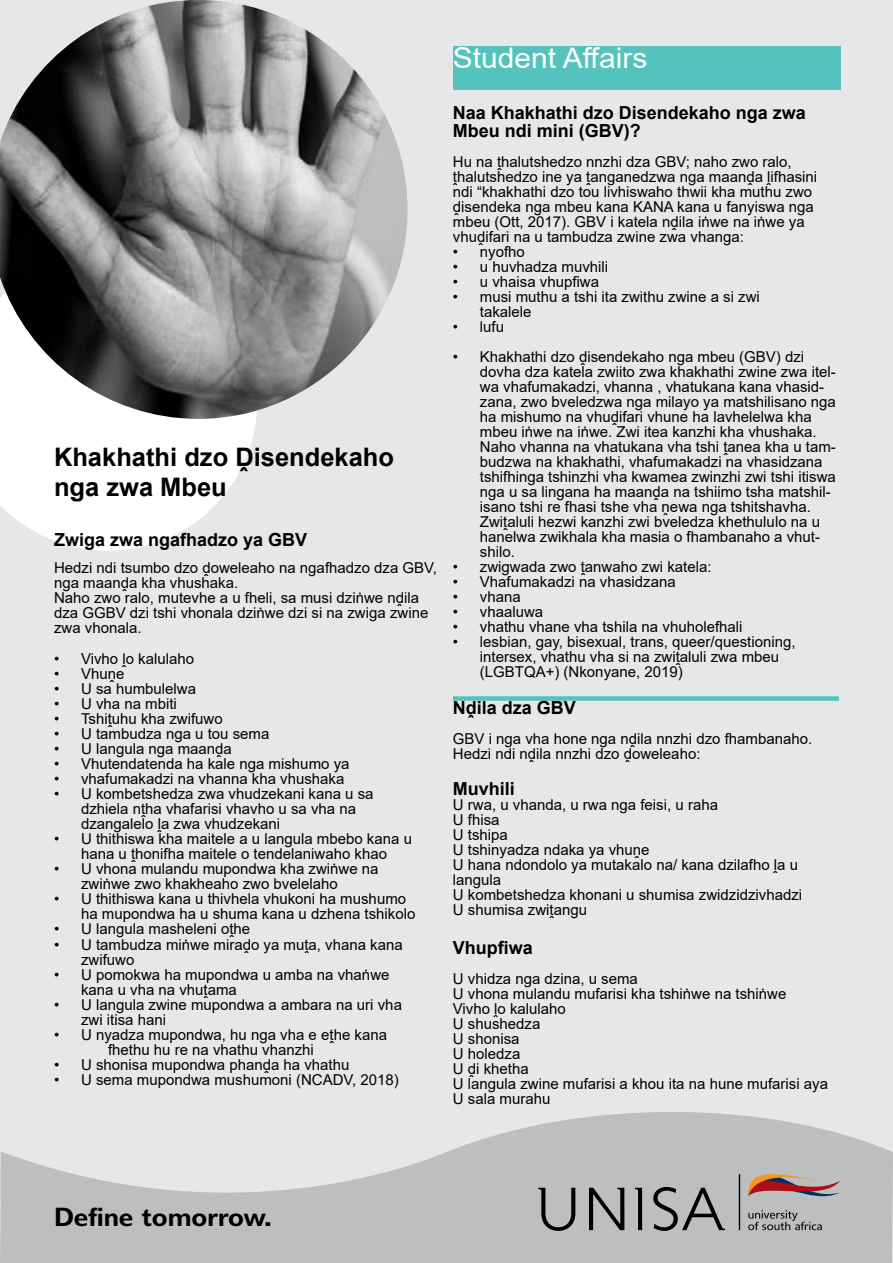
<style>
.page{position:relative;width:893px;height:1263px;background:#fff}
.page>*{position:absolute;margin:0;border:0;box-sizing:border-box;transform-origin:0 0}
.t1{font:28.5px "Arial";color:#fff;scale:1.05 1}
.t2{font:700 25.5px/30.6px "Arial";color:#000}
.t3{font:600 25.5px "Delargo DT";color:#000}
.t4{font:700 18px/18px "Arial";color:#000}
.t5{font:15px/15px "Arial";color:#000}
</style>
<div class="page">
<div style="left:0;top:0;width:893px;height:1195px;background:#e6e7e8"></div>
<svg style="left:0;top:1112px;width:893px;height:151px;fill:#bcbec0"></svg>
<svg style="left:538px;top:1188px;width:37px;height:43px;background:#8d8e90"></svg>
<svg style="left:589px;top:1188px;width:35px;height:42px"></svg>
<svg style="left:635px;top:1188px;width:7px;height:42px"></svg>
<svg style="left:653px;top:1187px;width:72px;height:44px;background:#8f9092"></svg>
<svg style="left:748px;top:1150px;width:92px;height:80px;background:#b0a5a4"></svg>
<hr style="left:739px;top:1174px;width:1px;height:56px;background:#000">
<svg style="left:0;top:419px;width:256px;height:132px;fill:#fff"></svg>
<img style="left:55px;top:0;width:353px;height:419px">
<svg style="left:0;top:56px;width:231px;height:363px;background:#747474"></svg>
<svg style="left:99px;top:71px;width:4px;height:5px"></svg>
<div style="left:453px;top:46px;width:387px;height:44px;background:#54c3bd"></div>
<div style="left:453px;top:696px;width:386px;height:5px;background:#54c3bc"></div>
<h2 class="t2" style="left:54px;top:442px;width:342px">Khakhathi dzo Ḓisendekaho nga zwa Mbeu</h2>
<p class="t4" style="left:54px;top:531px;width:255px">Zwiga zwa ngafhadzo ya GBV</p>
<p class="t5" style="left:54px;top:560px;width:385px">Hedzi ndi tsumbo dzo ḓoweleaho na ngafhadzo dza GBV, nga maanḓa kha vhushaka.<br>Naho zwo ralo, mutevhe a u fheli, sa musi dziṅwe nḓila dza GGBV dzi tshi vhonala dziṅwe dzi si na zwiga zwine zwa vhonala.</p>
<p class="t5" style="left:54px;top:652px;width:142px">• Vivho ḽo kalulaho</p>
<p class="t5" style="left:54px;top:667px;width:72px">• Vhuṋe</p>
<p class="t5" style="left:54px;top:682px;width:144px">• U sa humbulelwa</p>
<p class="t5" style="left:54px;top:697px;width:124px">• U vha na mbiti</p>
<p class="t5" style="left:54px;top:712px;width:170px">• Tshiṱuhu kha zwifuwo</p>
<p class="t5" style="left:54px;top:727px;width:217px">• U tambudza nga u tou sema</p>
<p class="t5" style="left:54px;top:742px;width:179px">• U langula nga maanḓa</p>
<p class="t5" style="left:54px;top:757px;width:297px">• Vhutendatenda ha kale nga mishumo ya</p>
<p class="t5" style="left:54px;top:772px;width:292px">• vhafumakadzi na vhanna kha vhushaka</p>
<p class="t5" style="left:81px;top:787px;width:294px;text-indent:-27px">• U kombetshedza zwa vhudzekani kana u sa dzhiela nṱha vhafarisi vhavho u sa vha na dzangalelo ḽa zwa vhudzekani</p>
<p class="t5" style="left:54px;top:832px;width:359px;text-align:center">• U thithiswa kha maitele a u langula mbebo kana u hana u ṱhonifha maitele o tendelaniwaho khao</p>
<p class="t5" style="left:81px;top:862px;width:299px;text-indent:-27px">• U vhona mulandu mupondwa kha zwiṅwe na zwiṅwe zwo khakheaho zwo bvelelaho</p>
<p class="t5" style="left:81px;top:892px;width:336px;text-indent:-27px">• U thithiswa kana u thivhela vhukoni ha mushumo ha mupondwa ha u shuma kana u dzhena tshikolo</p>
<p class="t5" style="left:54px;top:922px;width:198px">• U langula masheleni oṱhe</p>
<p class="t5" style="left:81px;top:937px;width:323px;text-indent:-27px">• U tambudza miṅwe miraḓo ya muṱa, vhana kana zwifuwo</p>
<p class="t5" style="left:81px;top:967px;width:310px;text-indent:-27px">• U pomokwa ha mupondwa u amba na vhaṅwe kana u vha na vhuṱama</p>
<p class="t5" style="left:81px;top:997px;width:322px;text-indent:-27px">• U langula zwine mupondwa a ambara na uri vha zwi itisa hani</p>
<p class="t5" style="left:108px;top:1027px;width:281px;text-indent:-54px">• U nyadza mupondwa, hu nga vha e eṱhe kana fhethu hu re na vhathu vhanzhi</p>
<p class="t5" style="left:54px;top:1057px;width:297px">• U shonisa mupondwa phanḓa ha vhathu</p>
<p class="t5" style="left:54px;top:1072px;width:346px">• U sema mupondwa mushumoni (NCADV, 2018)</p>
<h1 class="t1" style="left:453px;top:39px;width:187px">Student Affairs</h1>
<p class="t4" style="left:453px;top:104px;width:355px">Naa Khakhathi dzo Disendekaho nga zwa<br>Mbeu ndi mini (GBV)?</p>
<p class="t5" style="left:453px;top:154px;width:366px">Hu na ṱhalutshedzo nnzhi dza GBV; naho zwo ralo, ṱhalutshedzo ine ya ṱanganedzwa nga maanḓa ḽifhasini ndi “khakhathi dzo tou livhiswaho thwii kha muthu zwo ḓisendeka nga mbeu kana KANA kana u fanyiswa nga mbeu (Ott, 2017). GBV i katela nḓila iṅwe na iṅwe ya vhuḓifari na u tambudza zwine zwa vhanga:</p>
<p class="t5" style="left:453px;top:244px;width:74px">• nyofho</p>
<p class="t5" style="left:453px;top:259px;width:157px">• u huvhadza muvhili</p>
<p class="t5" style="left:453px;top:274px;width:148px">• u vhaisa vhupfiwa</p>
<p class="t5" style="left:480px;top:289px;width:282px;text-indent:-27px">• musi muthu a tshi ita zwithu zwine a si zwi takalele</p>
<p class="t5" style="left:453px;top:319px;width:53px">• lufu</p>
<p class="t5" style="left:480px;top:349px;width:358px;text-indent:-27px">• Khakhathi dzo ḓisendekaho nga mbeu (GBV) dzi dovha dza katela zwiito zwa khakhathi zwine zwa itel&shy;wa vhafumakadzi, vhanna , vhatukana kana vhasid&shy;zana, zwo bveledzwa nga milayo ya matshilisano nga ha mishumo na vhuḓifari vhune ha lavhelelwa kha mbeu iṅwe na iṅwe. Zwi itea kanzhi kha vhushaka.<br>Naho vhanna na vhatukana vha tshi ṱanea kha u tam&shy;budzwa na khakhathi, vhafumakadzi na vhasidzana tshifhinga tshinzhi vha kwamea zwinzhi zwi tshi itiswa nga u sa lingana ha maanḓa na tshiimo tsha matshil&shy;isano tshi re fhasi tshe vha ṋewa nga tshitshavha.<br>Zwiṱaluli hezwi kanzhi zwi bveledza khethululo na u hanelwa zwikhala kha masia o fhambanaho a vhut&shy;shilo.</p>
<p class="t5" style="left:453px;top:559px;width:260px">• zwigwada zwo ṱanwaho zwi katela:</p>
<p class="t5" style="left:453px;top:574px;width:224px">• Vhafumakadzi na vhasidzana</p>
<p class="t5" style="left:453px;top:589px;width:69px">• vhana</p>
<p class="t5" style="left:453px;top:604px;width:92px">• vhaaluwa</p>
<p class="t5" style="left:453px;top:619px;width:291px">• vhathu vhane vha tshila na vhuholefhali</p>
<p class="t5" style="left:480px;top:634px;width:317px;text-indent:-27px">• lesbian, gay, bisexual, trans, queer/questioning, intersex, vhathu vha si na zwiṱaluli zwa mbeu (LGBTQA+) (Nkonyane, 2019)</p>
<p class="t4" style="left:453px;top:698px;width:125px">Nḓila dza GBV</p>
<p class="t5" style="left:453px;top:731px;width:361px">GBV i nga vha hone nga nḓila nnzhi dzo fhambanaho.<br>Hedzi ndi nḓila nnzhi dzo ḓoweleaho:</p>
<p class="t4" style="left:453px;top:780px;width:64px">Muvhili</p>
<p class="t5" style="left:453px;top:797px;width:351px">U rwa, u vhanda, u rwa nga feisi, u raha<br>U fhisa<br>U tshipa<br>U tshinyadza ndaka ya vhuṋe<br>U hana ndondolo ya mutakalo na/ kana dzilafho ḽa u langula<br>U kombetshedza khonani u shumisa zwidzidzivhadzi<br>U shumisa zwiṱangu</p>
<p class="t4" style="left:453px;top:939px;width:82px">Vhupfiwa</p>
<p class="t5" style="left:453px;top:971px;width:377px">U vhidza nga dzina, u sema<br>U vhona mulandu mufarisi kha tshiṅwe na tshiṅwe<br>Vivho ḽo kalulaho<br>U shushedza<br>U shonisa<br>U holedza<br>U ḓi khetha<br>U langula zwine mufarisi a khou ita na hune mufarisi aya<br>U sala murahu</p>
<h2 class="t3" style="left:54px;top:1201px;width:219px">Define tomorrow.</h2>
</div>
